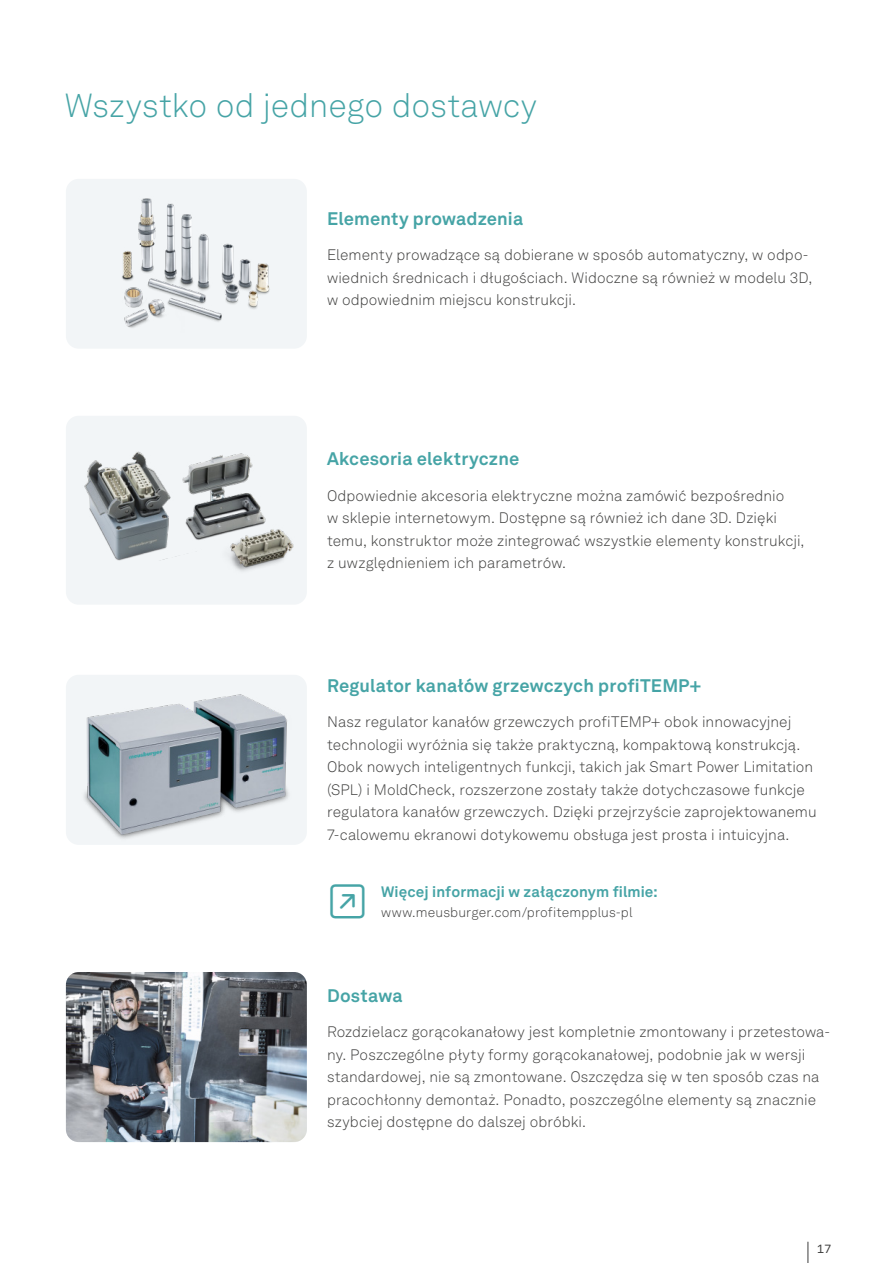
<style>
.page{position:relative;width:893px;height:1263px;background:#fff}
.page>*{position:absolute;margin:0;border:0;box-sizing:border-box;transform-origin:0 0}
.t1{font:300 33px "Akkurat LL";letter-spacing:.005em;color:#46a4a6}
.t2{font:700 18px "Akkurat LL";letter-spacing:.005em;color:#46a4a6}
.t3{font:300 15px/22.5px "Akkurat LL";letter-spacing:.005em;color:#3d3d3c}
.t4{font:700 15px "Akkurat LL";letter-spacing:.005em;color:#46a4a6}
.t5{font:300 13.5px "Akkurat LL";letter-spacing:.01em;color:#3d3d3c}
.t6{font:12px "Akkurat Mono LL";color:#3d3d3c}
</style>
<div class="page">
<div style="left:66px;top:416px;width:241px;height:189px;background:#f2f5f7;border-radius:13px"></div>
<div style="left:66px;top:675px;width:241px;height:170px;background:#f2f5f7;border-radius:13px"></div>
<img style="left:66px;top:972px;width:241px;height:170px">
<div style="left:66px;top:179px;width:241px;height:170px;background:#f2f5f7;border-radius:13px"></div>
<img style="left:122px;top:198px;width:148px;height:130px">
<img style="left:84px;top:451px;width:210px;height:120px">
<img style="left:84px;top:694px;width:205px;height:145px">
<svg style="left:808px;top:1242px;width:1px;height:21px"></svg>
<h1 class="t1" style="left:65px;top:82px;width:474px">Wszystko od jednego dostawcy</h1>
<p class="t2" style="left:327px;top:204px;width:198px">Elementy prowadzenia</p>
<p class="t3" style="left:327px;top:243px;width:487px">Elementy prowadzące są dobierane w sposób automatyczny, w odpo&shy;wiednich średnicach i długościach. Widoczne są również w modelu 3D, w odpowiednim miejscu konstrukcji.</p>
<p class="t2" style="left:327px;top:445px;width:194px">Akcesoria elektryczne</p>
<p class="t3" style="left:327px;top:484px;width:479px">Odpowiednie akcesoria elektryczne można zamówić bezpośrednio<br>w sklepie internetowym. Dostępne są również ich dane 3D. Dzięki temu, konstruktor może zintegrować wszystkie elementy konstrukcji, z uwzględnieniem ich parametrów.</p>
<p class="t2" style="left:327px;top:672px;width:376px">Regulator kanałów grzewczych profiTEMP+</p>
<p class="t3" style="left:327px;top:710px;width:491px">Nasz regulator kanałów grzewczych profiTEMP+ obok innowacyjnej technologii wyróżnia się także praktyczną, kompaktową konstrukcją.<br>Obok nowych inteligentnych funkcji, takich jak Smart Power Limitation (SPL) i MoldCheck, rozszerzone zostały także dotychczasowe funkcje regulatora kanałów grzewczych. Dzięki przejrzyście zaprojektowanemu 7-calowemu ekranowi dotykowemu obsługa jest prosta i intuicyjna.</p>
<p class="t4" style="left:381px;top:880px;width:278px">Więcej informacji w załączonym filmie:</p>
<p class="t5" style="left:381px;top:903px;width:253px">www.meusburger.com/profitempplus-pl</p>
<p class="t2" style="left:327px;top:982px;width:77px">Dostawa</p>
<p class="t3" style="left:327px;top:1020px;width:504px">Rozdzielacz gorącokanałowy jest kompletnie zmontowany i przetestowa&shy;ny. Poszczególne płyty formy gorącokanałowej, podobnie jak w wersji standardowej, nie są zmontowane. Oszczędza się w ten sposób czas na pracochłonny demontaż. Ponadto, poszczególne elementy są znacznie szybciej dostępne do dalszej obróbki.</p>
<p class="t6" style="left:817px;top:1241px;width:16px">17</p>
</div>
